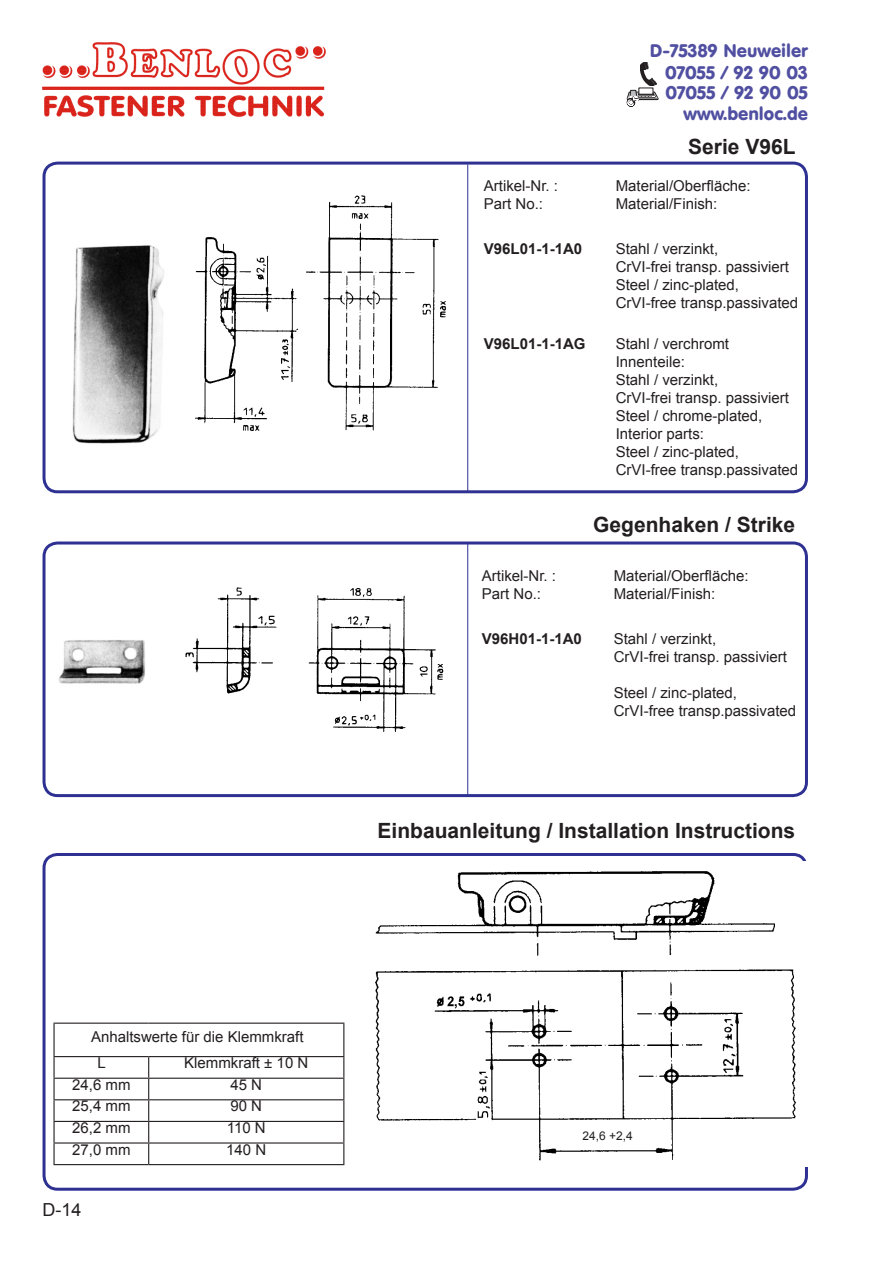
<style>
.page{position:relative;width:893px;height:1263px;background:#fff}
.page>*{position:absolute;margin:0;border:0;box-sizing:border-box;transform-origin:0 0}
.t1{font:700 21px "Arial";color:#231f20}
.t2{font:18px "VAG Rounded BT";color:#504fa1}
.t3{font:18px "Arial";color:#231f20}
.t4{font:15px/18px "Arial";color:#231f20}
.t5{font:700 15px "Arial";color:#231f20}
.t6{font:12px "Arial";color:#231f20}
</style>
<div class="page">
<svg style="left:627px;top:90px;width:31px;height:16px"></svg>
<img style="left:640px;top:63px;width:16px;height:23px">
<img style="left:43px;top:43px;width:283px;height:74px">
<div style="left:43px;top:162px;width:765px;height:331px;border:3px solid #2e3092;border-radius:14px"></div>
<hr style="left:467px;top:165px;width:1px;height:327px;background:#2e3092">
<div style="left:43px;top:853px;width:765px;height:338px;border:3px solid #2e3092;border-radius:14px"></div>
<div style="left:43px;top:541px;width:765px;height:256px;border:3px solid #2e3092;border-radius:14px"></div>
<img style="left:72px;top:245px;width:92px;height:199px">
<img style="left:194px;top:195px;width:252px;height:236px">
<img style="left:59px;top:640px;width:86px;height:44px">
<img style="left:185px;top:587px;width:259px;height:145px">
<hr style="left:467px;top:542px;width:1px;height:253px;background:#2e3092">
<hr style="left:53px;top:1024px;width:2px;height:32px;background:#231f20">
<hr style="left:343px;top:1024px;width:1px;height:32px;background:#231f20">
<hr style="left:53px;top:1022px;width:96px;height:2px;background:#231f20">
<hr style="left:149px;top:1022px;width:195px;height:2px;background:#231f20">
<hr style="left:53px;top:1056px;width:96px;height:1px;background:#231f20">
<hr style="left:149px;top:1056px;width:195px;height:1px;background:#231f20">
<hr style="left:53px;top:1078px;width:96px;height:1px;background:#231f20">
<hr style="left:149px;top:1078px;width:195px;height:1px;background:#231f20">
<hr style="left:53px;top:1099px;width:96px;height:1px;background:#231f20">
<hr style="left:149px;top:1099px;width:195px;height:1px;background:#231f20">
<hr style="left:53px;top:1121px;width:96px;height:1px;background:#231f20">
<hr style="left:149px;top:1121px;width:195px;height:1px;background:#231f20">
<hr style="left:53px;top:1142px;width:96px;height:1px;background:#231f20">
<hr style="left:149px;top:1142px;width:195px;height:1px;background:#231f20">
<hr style="left:53px;top:1164px;width:96px;height:1px;background:#231f20">
<hr style="left:149px;top:1164px;width:195px;height:1px;background:#231f20">
<hr style="left:53px;top:1057px;width:2px;height:21px;background:#231f20">
<hr style="left:53px;top:1079px;width:2px;height:20px;background:#231f20">
<hr style="left:53px;top:1100px;width:2px;height:21px;background:#231f20">
<hr style="left:53px;top:1122px;width:2px;height:20px;background:#231f20">
<hr style="left:53px;top:1143px;width:2px;height:21px;background:#231f20">
<svg style="left:148px;top:1057px;width:1px;height:107px"></svg>
<svg style="left:343px;top:1057px;width:1px;height:107px"></svg>
<img style="left:375px;top:862px;width:433px;height:304px">
<p class="t2" style="left:650px;top:39px;width:160px">D-75389 Neuweiler</p>
<p class="t2" style="left:665px;top:61px;width:144px">07055 / 92 90 03</p>
<p class="t2" style="left:665px;top:82px;width:144px">07055 / 92 90 05</p>
<p class="t2" style="left:684px;top:102px;width:126px">www.benloc.de</p>
<p class="t1" style="left:688px;top:133px;width:109px">Serie V96L</p>
<p class="t4" style="left:484px;top:177px;width:76px">Artikel-Nr. :</p>
<p class="t4" style="left:616px;top:177px;width:137px">Material/Oberfläche:</p>
<p class="t4" style="left:484px;top:195px;width:61px">Part No.:</p>
<p class="t4" style="left:616px;top:195px;width:103px">Material/Finish:</p>
<p class="t5" style="left:484px;top:239px;width:100px">V96L01-1-1A0</p>
<p class="t4" style="left:616px;top:240px;width:104px">Stahl / verzinkt,</p>
<p class="t4" style="left:616px;top:258px;width:175px">CrVI-frei transp. passiviert</p>
<p class="t4" style="left:616px;top:276px;width:125px">Steel / zinc-plated,</p>
<p class="t4" style="left:616px;top:294px;width:184px">CrVI-free transp.passivated</p>
<p class="t5" style="left:484px;top:334px;width:103px">V96L01-1-1AG</p>
<p class="t4" style="left:616px;top:335px;width:115px">Stahl / verchromt</p>
<p class="t4" style="left:616px;top:353px;width:71px">Innenteile:</p>
<p class="t4" style="left:616px;top:371px;width:104px">Stahl / verzinkt,</p>
<p class="t4" style="left:616px;top:389px;width:175px">CrVI-frei transp. passiviert<br>Steel / chrome-plated,</p>
<p class="t4" style="left:616px;top:425px;width:90px">Interior parts:</p>
<p class="t4" style="left:616px;top:443px;width:125px">Steel / zinc-plated,</p>
<p class="t4" style="left:616px;top:461px;width:184px">CrVI-free transp.passivated</p>
<p class="t1" style="left:593px;top:511px;width:203px">Gegenhaken / Strike</p>
<p class="t4" style="left:482px;top:567px;width:76px">Artikel-Nr. :</p>
<p class="t4" style="left:614px;top:567px;width:137px">Material/Oberfläche:</p>
<p class="t4" style="left:482px;top:585px;width:61px">Part No.:</p>
<p class="t4" style="left:614px;top:585px;width:103px">Material/Finish:</p>
<p class="t5" style="left:482px;top:628px;width:102px">V96H01-1-1A0</p>
<p class="t4" style="left:614px;top:630px;width:104px">Stahl / verzinkt,</p>
<p class="t4" style="left:614px;top:648px;width:175px">CrVI-frei transp. passiviert</p>
<p class="t4" style="left:614px;top:684px;width:125px">Steel / zinc-plated,</p>
<p class="t4" style="left:614px;top:702px;width:184px">CrVI-free transp.passivated</p>
<p class="t1" style="left:377px;top:816px;width:419px">Einbauanleitung / Installation Instructions</p>
<p class="t4" style="left:91px;top:1028px;width:214px">Anhaltswerte für die Klemmkraft</p>
<p class="t4" style="left:97px;top:1054px;width:10px">L</p>
<p class="t4" style="left:184px;top:1054px;width:126px">Klemmkraft ± 10 N</p>
<p class="t4" style="left:72px;top:1075px;width:60px">24,6 mm</p>
<p class="t4" style="left:230px;top:1075px;width:33px">45 N</p>
<p class="t4" style="left:72px;top:1097px;width:60px">25,4 mm</p>
<p class="t4" style="left:230px;top:1097px;width:33px">90 N</p>
<p class="t4" style="left:72px;top:1119px;width:60px">26,2 mm</p>
<p class="t4" style="left:227px;top:1119px;width:40px">110 N</p>
<p class="t4" style="left:72px;top:1140px;width:60px">27,0 mm</p>
<p class="t4" style="left:226px;top:1140px;width:42px">140 N</p>
<p class="t3" style="left:43px;top:1198px;width:41px">D-14</p>
<p class="t6" style="left:583px;top:1128px;width:52px">24,6 +2,4</p>
</div>
